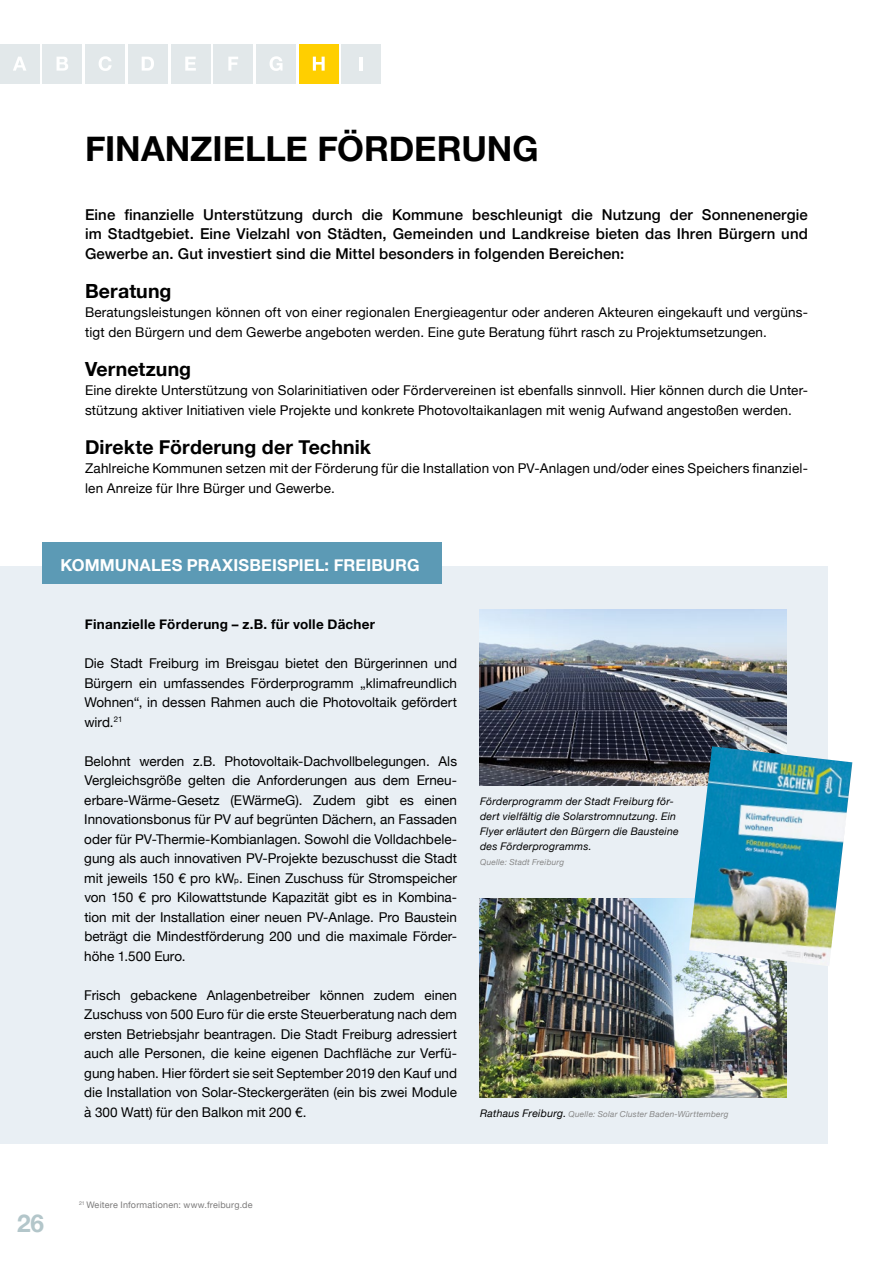
<style>
.page{position:relative;width:893px;height:1263px;background:#fff}
.page>*{position:absolute;margin:0;border:0;box-sizing:border-box;transform-origin:0 0}
.t1{font:700 34.5px "Helvetica Neue";letter-spacing:-.005em;color:#000}
.t2{font:700 24.45px "Helvetica Neue";color:#b3c6ca}
.t3{font:700 19.5px "Helvetica Neue";letter-spacing:.005em;color:#000}
.t4{font:700 16.5px "Helvetica Neue";letter-spacing:.005em;color:#fff}
.t5{font:500 15px/19.5px "Helvetica Neue";letter-spacing:.01em;color:#000;text-align:justify}
.t6{font:13.5px/19.5px "Helvetica Neue";letter-spacing:.01em;color:#000}
.t7{font:700 13.5px "Helvetica Neue";letter-spacing:.02em;color:#000}
.t8{font:italic 10.5px/15px "Helvetica Neue";letter-spacing:.025em;color:#000}
.t9{font:9px "Helvetica Neue";letter-spacing:.025em;color:#7c7b7b}
.t10{font:italic 8.25px "Helvetica Neue";letter-spacing:.025em;color:#878787}
.s1{font-size:7.8px}
.s2{font-size:10.5px;color:#000}
</style>
<div class="page">
<div style="left:0;top:567px;width:827px;height:577px;background:#e9eff4"></div>
<div style="left:43px;top:542px;width:399px;height:42px;background:#5c9ab5"></div>
<div style="left:0;top:44px;width:39px;height:39px;background:#e2e8ea"></div>
<div style="left:43px;top:44px;width:39px;height:39px;background:#e2e8ea"></div>
<div style="left:85px;top:44px;width:40px;height:39px;background:#e2e8ea"></div>
<div style="left:128px;top:44px;width:39px;height:39px;background:#e2e8ea"></div>
<div style="left:256px;top:44px;width:40px;height:39px;background:#e2e8ea"></div>
<div style="left:171px;top:44px;width:39px;height:39px;background:#e2e8ea"></div>
<div style="left:299px;top:44px;width:39px;height:39px;background:#ffcf00"></div>
<div style="left:214px;top:44px;width:39px;height:39px;background:#e2e8ea"></div>
<div style="left:342px;top:44px;width:39px;height:39px;background:#e2e8ea"></div>
<svg style="left:13px;top:57px;width:13px;height:14px"></svg>
<svg style="left:57px;top:57px;width:11px;height:14px"></svg>
<svg style="left:99px;top:56px;width:13px;height:15px"></svg>
<svg style="left:142px;top:57px;width:12px;height:14px"></svg>
<svg style="left:185px;top:57px;width:11px;height:14px"></svg>
<svg style="left:228px;top:57px;width:10px;height:14px"></svg>
<svg style="left:270px;top:56px;width:12px;height:15px"></svg>
<svg style="left:313px;top:57px;width:12px;height:14px"></svg>
<hr style="left:360px;top:57px;width:3px;height:14px;background:#fff">
<img style="left:479px;top:610px;width:308px;height:175px">
<img style="left:479px;top:898px;width:308px;height:199px">
<img style="left:689px;top:746px;width:163px;height:220px">
<h1 class="t1" style="left:85px;top:122px;width:455px">FINANZIELLE FÖRDERUNG</h1>
<p class="t5" style="left:85px;top:203px;width:724px">Eine finanzielle Unterstützung durch die Kommune beschleunigt die Nutzung der Sonnenenergie im Stadtgebiet. Eine Vielzahl von Städten, Gemeinden und Landkreise bieten das Ihren Bürgern und Gewerbe an. Gut investiert sind die Mittel besonders in folgenden Bereichen:</p>
<h3 class="t3" style="left:85px;top:276px;width:88px">Beratung</h3>
<p class="t6" style="left:85px;top:304px;width:724px">Beratungsleistungen können oft von einer regionalen Energieagentur oder anderen Akteuren eingekauft und vergüns&shy;tigt den Bürgern und dem Gewerbe angeboten werden. Eine gute Beratung führt rasch zu Projektumsetzungen.</p>
<h3 class="t3" style="left:85px;top:354px;width:108px">Vernetzung</h3>
<p class="t6" style="left:85px;top:382px;width:724px">Eine direkte Unterstützung von Solarinitiativen oder Fördervereinen ist ebenfalls sinnvoll. Hier können durch die Unter&shy;stützung aktiver Initiativen viele Projekte und konkrete Photovoltaikanlagen mit wenig Aufwand angestoßen werden.</p>
<h3 class="t3" style="left:85px;top:432px;width:287px">Direkte Förderung der Technik</h3>
<p class="t6" style="left:85px;top:460px;width:724px">Zahlreiche Kommunen setzen mit der Förderung für die Installation von PV-Anlagen und/oder eines Speichers finanziel&shy;len Anreize für Ihre Bürger und Gewerbe.</p>
<p class="t4" style="left:61px;top:552px;width:361px">KOMMUNALES PRAXISBEISPIEL: FREIBURG</p>
<p class="t7" style="left:85px;top:614px;width:292px">Finanzielle Förderung – z.B. für volle Dächer</p>
<p class="t6" style="left:84px;top:655px;width:374px;text-align:justify">Die Stadt Freiburg im Breisgau bietet den Bürgerinnen und Bürgern ein umfassendes Förderprogramm „klimafreundlich Wohnen“, in dessen Rahmen auch die Photovoltaik gefördert wird.<sup>21</sup></p>
<p class="t6" style="left:84px;top:752px;width:374px;text-align:justify">Belohnt werden z.B. Photovoltaik-Dachvollbelegungen. Als Vergleichsgröße gelten die Anforderungen aus dem Erneu&shy;erbare-Wärme-Gesetz (EWärmeG). Zudem gibt es einen Innovationsbonus für PV auf begrünten Dächern, an Fassaden oder für PV-Thermie-Kombianlagen. Sowohl die Volldachbele&shy;gung als auch innovativen PV-Projekte bezuschusst die Stadt mit jeweils 150 € pro kW<span class="s1">p</span>. Einen Zuschuss für Stromspeicher von 150 € pro Kilowattstunde Kapazität gibt es in Kombina&shy;tion mit der Installation einer neuen PV-Anlage. Pro Baustein beträgt die Mindestförderung 200 und die maximale Förder&shy;höhe 1.500 Euro.</p>
<p class="t6" style="left:84px;top:986px;width:374px;text-align:justify">Frisch gebackene Anlagenbetreiber können zudem einen Zuschuss von 500 Euro für die erste Steuerberatung nach dem ersten Betriebsjahr beantragen. Die Stadt Freiburg adressiert auch alle Personen, die keine eigenen Dachfläche zur Verfü&shy;gung haben. Hier fördert sie seit September 2019 den Kauf und die Installation von Solar-Steckergeräten (ein bis zwei Module à 300 Watt) für den Balkon mit 200 €.</p>
<p class="t8" style="left:480px;top:794px;width:200px">Förderprogramm der Stadt Freiburg för&shy;dert vielfältig die Solarstromnutzung. Ein Flyer erläutert den Bürgern die Bausteine des Förderprogramms.</p>
<p class="t10" style="left:480px;top:856px;width:86px">Quelle: Stadt Freiburg</p>
<p class="t10" style="left:480px;top:1108px;width:250px"><span class="s2">Rathaus Freiburg.</span> Quelle: Solar Cluster Baden-Württemberg</p>
<h2 class="t2" style="left:17px;top:1204px;width:29px">26</h2>
<p class="t9" style="left:79px;top:1199px;width:175px"><sup>21</sup> Weitere Informationen: www.freiburg.de</p>
</div>
